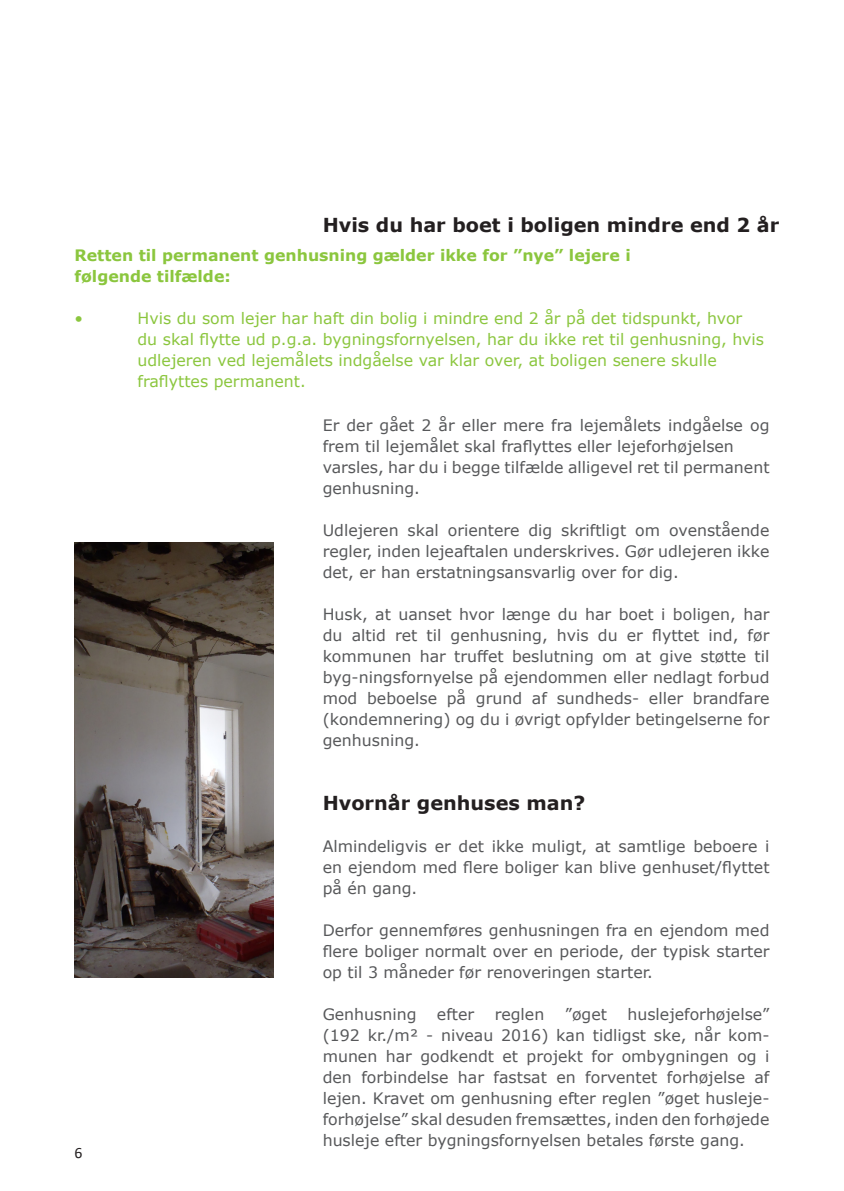
<style>
.page{position:relative;width:844px;height:1191px;background:#fff}
.page>*{position:absolute;margin:0;border:0;box-sizing:border-box;transform-origin:0 0}
.t1{font:700 19.25px "Verdana";color:#231f20}
.t2{font:15.75px/21px "Verdana";color:#57585a;text-align:justify}
.t3{font:15.75px/21px "Verdana";color:#8bc63e}
.t4{font:700 15.75px/21px "Verdana";color:#8bc63e}
.t5{font:15.75px "Calibri";color:#231f20}
</style>
<div class="page">
<img style="left:74px;top:542px;width:199px;height:435px">
<p class="t1" style="left:322px;top:215px;width:458px">Hvis du har boet i boligen mindre end 2 år</p>
<p class="t4" style="left:74px;top:246px;width:557px">Retten til permanent genhusning gælder ikke for ”nye” lejere i følgende tilfælde:</p>
<p class="t3" style="left:74px;top:308px;width:10px">•</p>
<p class="t3" style="left:137px;top:308px;width:627px">Hvis du som lejer har haft din bolig i mindre end 2 år på det tidspunkt, hvor du skal flytte ud p.g.a. bygningsfornyelsen, har du ikke ret til genhusning, hvis udlejeren ved lejemålets indgåelse var klar over, at boligen senere skulle fraflyttes permanent.</p>
<p class="t2" style="left:322px;top:415px;width:448px;text-align:left">Er der gået 2 år eller mere fra lejemålets indgåelse og frem til lejemålet skal fraflyttes eller lejeforhøjelsen varsles, har du i begge tilfælde alligevel ret til permanent genhusning.</p>
<p class="t2" style="left:322px;top:520px;width:448px">Udlejeren skal orientere dig skriftligt om ovenstående regler, inden lejeaftalen underskrives. Gør udlejeren ikke det, er han erstatningsansvarlig over for dig.</p>
<p class="t2" style="left:322px;top:604px;width:448px">Husk, at uanset hvor længe du har boet i boligen, har du altid ret til genhusning, hvis du er flyttet ind, før kommunen har truffet beslutning om at give støtte til byg-ningsfornyelse på ejendommen eller nedlagt forbud mod beboelse på grund af sundheds- eller brandfare (kondemnering) og du i øvrigt opfylder betingelserne for genhusning.</p>
<p class="t5" style="left:74px;top:1143px;width:9px">6</p>
<p class="t1" style="left:322px;top:793px;width:264px">Hvornår genhuses man?</p>
<p class="t2" style="left:322px;top:835px;width:448px">Almindeligvis er det ikke muligt, at samtlige beboere i en ejendom med flere boliger kan blive genhuset/flyttet på én gang.</p>
<p class="t2" style="left:322px;top:919px;width:448px">Derfor gennemføres genhusningen fra en ejendom med flere boliger normalt over en periode, der typisk starter op til 3 måneder før renoveringen starter.</p>
<p class="t2" style="left:322px;top:1003px;width:95px">Genhusning</p>
<p class="t2" style="left:437px;top:1003px;width:39px">efter</p>
<p class="t2" style="left:494px;top:1003px;width:51px">reglen</p>
<p class="t2" style="left:564px;top:1003px;width:44px">”øget</p>
<p class="t2" style="left:322px;top:1003px;width:448px;text-indent:305px">huslejeforhøjelse” (192 kr./m² - niveau 2016) kan tidligst ske, når kom&shy;munen har godkendt et projekt for ombygningen og i den forbindelse har fastsat en forventet forhøjelse af lejen. Kravet om genhusning efter reglen ”øget husleje&shy;forhøjelse” skal desuden fremsættes, inden den forhøjede husleje efter bygningsfornyelsen betales første gang.</p>
</div>
